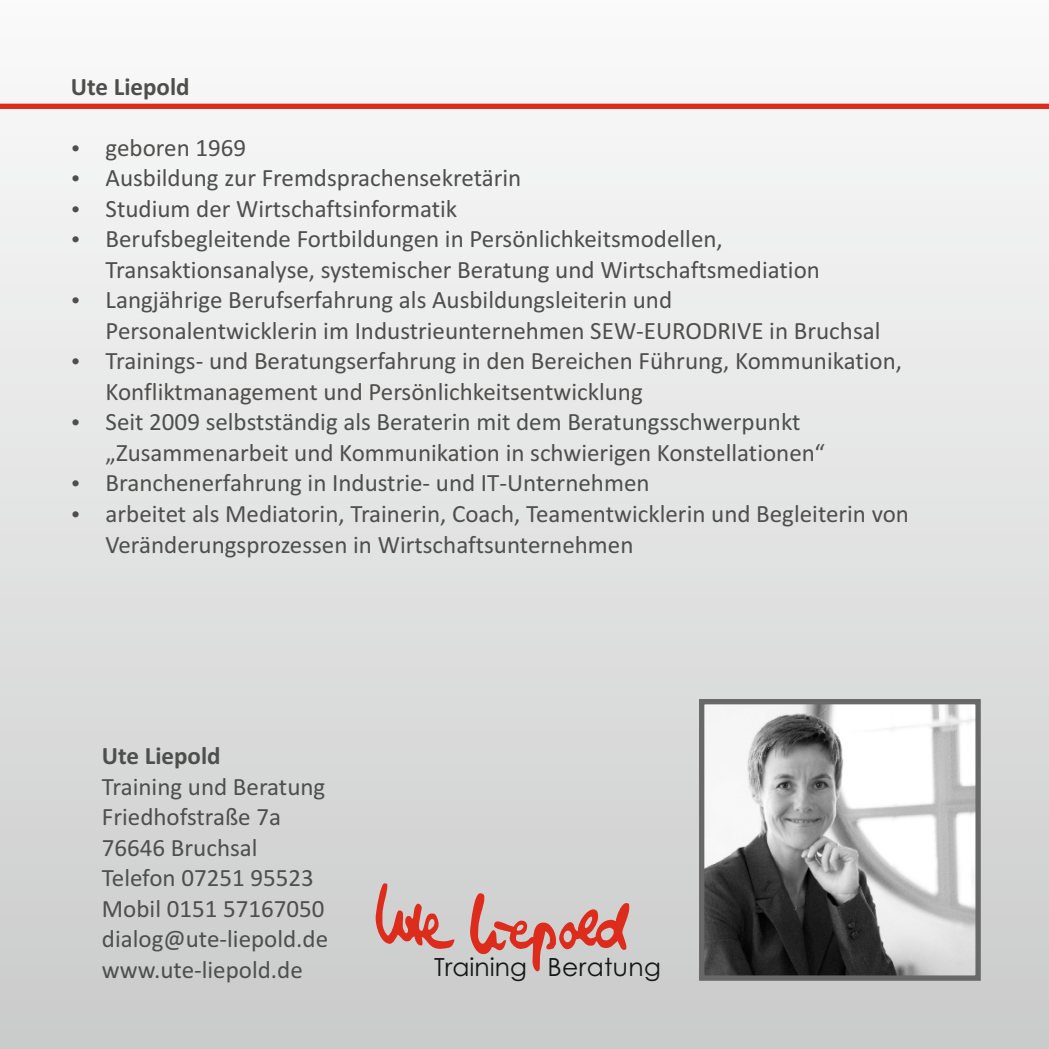
<style>
.page{position:relative;width:1049px;height:1049px;background:#fff}
.page>*{position:absolute;margin:0;border:0;box-sizing:border-box;transform-origin:0 0}
.t1{font:25px/30.5px "Calibri";color:#4e4e4d}
.t2{font:700 25px "Calibri";color:#4e4e4d}
.t3{font:25px "Century Gothic";letter-spacing:.005em;color:#151616}
</style>
<div class="page">
<div style="left:0;top:0;width:1049px;height:1049px;background:linear-gradient(to bottom,#fbfbfb,#cacbcb)"></div>
<div style="left:0;top:104px;width:1049px;height:5px;background:#dd2b1c"></div>
<svg style="left:469px;top:893px;width:161px;height:78px;background:#d2a5a1"></svg>
<svg style="left:376px;top:883px;width:79px;height:67px;background:#d3a09c"></svg>
<img style="left:705px;top:705px;width:270px;height:270px">
<div style="left:699px;top:699px;width:282px;height:282px;border:5px solid #686868"></div>
<svg style="left:73px;top:145px;width:6px;height:6px"></svg>
<svg style="left:73px;top:175px;width:6px;height:7px"></svg>
<svg style="left:73px;top:206px;width:6px;height:6px"></svg>
<svg style="left:73px;top:236px;width:6px;height:7px"></svg>
<svg style="left:73px;top:297px;width:6px;height:7px"></svg>
<svg style="left:73px;top:358px;width:6px;height:7px"></svg>
<svg style="left:73px;top:419px;width:6px;height:7px"></svg>
<svg style="left:73px;top:480px;width:6px;height:7px"></svg>
<svg style="left:73px;top:511px;width:6px;height:6px"></svg>
<p class="t2" style="left:71px;top:76px;width:120px">Ute Liepold</p>
<p class="t1" style="left:106px;top:134px;width:805px">geboren 1969<br>Ausbildung zur Fremdsprachensekretärin<br>Studium der Wirtschaftsinformatik<br>Berufsbegleitende Fortbildungen in Persönlichkeitsmodellen, Transaktionsanalyse, systemischer Beratung und Wirtschaftsmediation Langjährige Berufserfahrung als Ausbildungsleiterin und<br>Personalentwicklerin im Industrieunternehmen SEW-EURODRIVE in Bruchsal Trainings- und Beratungserfahrung in den Bereichen Führung, Kommunikation, Konfliktmanagement und Persönlichkeitsentwicklung<br>Seit 2009 selbstständig als Beraterin mit dem Beratungsschwerpunkt „Zusammenarbeit und Kommunikation in schwierigen Konstellationen“ Branchenerfahrung in Industrie- und IT-Unternehmen<br>arbeitet als Mediatorin, Trainerin, Coach, Teamentwicklerin und Begleiterin von Veränderungsprozessen in Wirtschaftsunternehmen</p>
<p class="t2" style="left:102px;top:745px;width:120px">Ute Liepold</p>
<p class="t1" style="left:102px;top:773px;width:228px">Training und Beratung<br>Friedhofstraße 7a<br>76646 Bruchsal<br>Telefon 07251 95523<br>Mobil 0151 57167050 dialog@ute-liepold.de www.ute-liepold.de</p>
<p class="t3" style="left:434px;top:957px;width:228px">Training Beratung</p>
</div>
